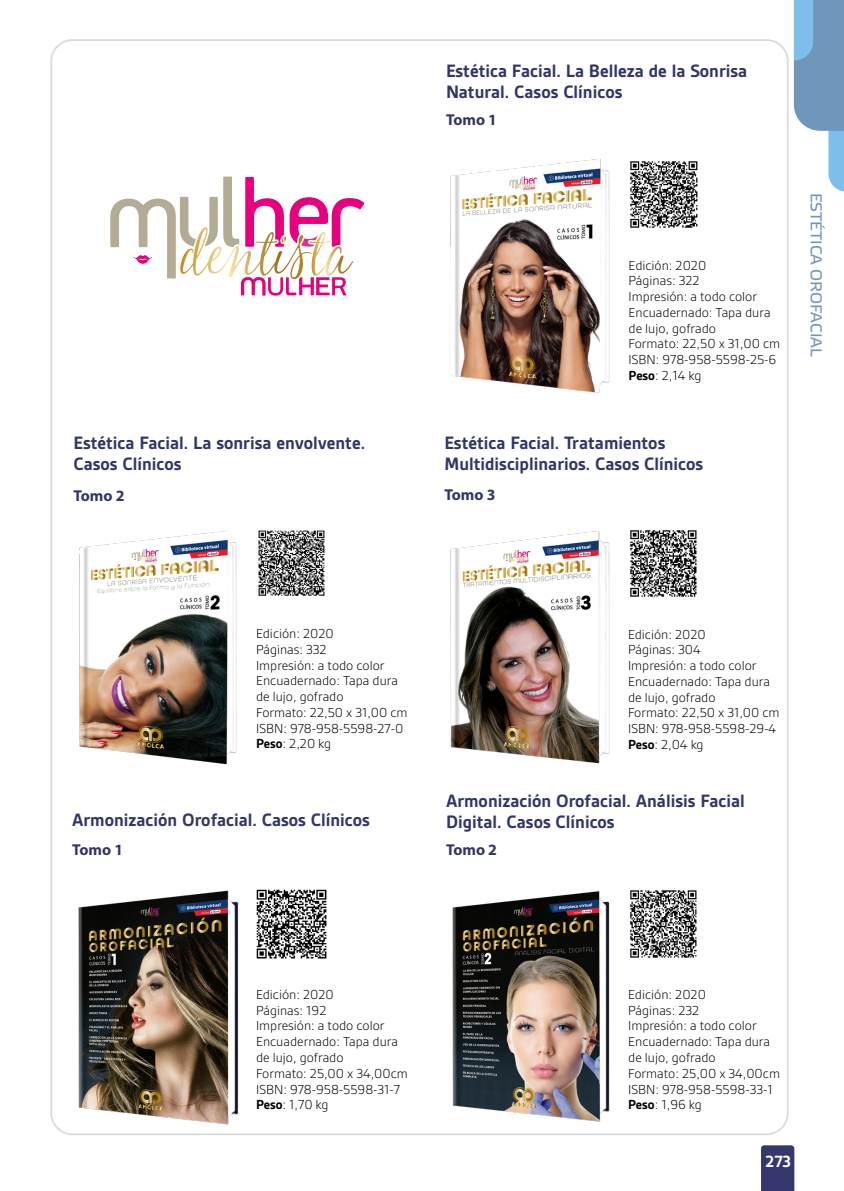
<style>
.page{position:relative;width:844px;height:1191px;background:#fff}
.page>*{position:absolute;margin:0;border:0;box-sizing:border-box;transform-origin:0 0}
.t1{font:700 19.25px/21px "Gesta";color:#313667}
.t2{font:700 17.5px "Gesta";color:#fff}
.t3{font:700 15.75px "Myriad Pro";color:#313667}
.t4{font:15.75px "Etelka Text Pro";color:#7196bc}
.t5{font:300 14px "Gesta";color:#000}
.s1{font-weight:700}
</style>
<div class="page">
<div style="left:761px;top:1145px;width:33px;height:46px;background:#34386c"></div>
<svg style="left:793px;top:0;width:50px;height:192px"></svg>
<img style="left:78px;top:890px;width:161px;height:235px">
<img style="left:452px;top:891px;width:158px;height:231px">
<img style="left:79px;top:530px;width:158px;height:235px">
<img style="left:450px;top:531px;width:160px;height:233px">
<img style="left:256px;top:889px;width:70px;height:69px">
<img style="left:630px;top:161px;width:68px;height:67px">
<img style="left:630px;top:530px;width:67px;height:67px">
<img style="left:258px;top:530px;width:67px;height:66px">
<img style="left:630px;top:890px;width:67px;height:68px">
<img style="left:450px;top:158px;width:160px;height:235px">
<svg style="left:110px;top:177px;width:254px;height:119px"></svg>
<p class="t1" style="left:73px;top:433px;width:293px">Estética Facial. La sonrisa envolvente.</p>
<p class="t1" style="left:73px;top:454px;width:110px">Casos Clínicos</p>
<p class="t3" style="left:73px;top:485px;width:52px">Tomo 2</p>
<p class="t1" style="left:446px;top:61px;width:303px">Estética Facial. La Belleza de la Sonrisa<br>Natural. Casos Clínicos</p>
<p class="t3" style="left:446px;top:109px;width:52px">Tomo 1</p>
<p class="t5" style="left:628px;top:257px;width:79px">Edición: 2020</p>
<p class="t5" style="left:628px;top:273px;width:72px">Páginas: 322</p>
<p class="t5" style="left:628px;top:289px;width:130px">Impresión: a todo color</p>
<p class="t5" style="left:628px;top:304px;width:143px">Encuadernado: Tapa dura</p>
<p class="t5" style="left:628px;top:320px;width:89px">de lujo, gofrado</p>
<p class="t5" style="left:628px;top:336px;width:153px">Formato: 22,50 x 31,00 cm</p>
<p class="t5" style="left:628px;top:352px;width:149px">ISBN: 978-958-5598-25-6</p>
<p class="t5" style="left:628px;top:367px;width:74px"><span class="s1">Peso</span>: 2,14 kg</p>
<p class="t1" style="left:444px;top:433px;width:260px">Estética Facial. Tratamientos<br>Multidisciplinarios. Casos Clínicos</p>
<p class="t3" style="left:444px;top:485px;width:52px">Tomo 3</p>
<p class="t4" style="left:824px;top:192px;width:165px;rotate:90deg">ESTÉTICA OROFACIAL</p>
<p class="t5" style="left:256px;top:625px;width:79px">Edición: 2020</p>
<p class="t5" style="left:256px;top:641px;width:72px">Páginas: 332</p>
<p class="t5" style="left:256px;top:657px;width:130px">Impresión: a todo color</p>
<p class="t5" style="left:256px;top:673px;width:143px">Encuadernado: Tapa dura</p>
<p class="t5" style="left:256px;top:688px;width:89px">de lujo, gofrado</p>
<p class="t5" style="left:256px;top:704px;width:153px">Formato: 22,50 x 31,00 cm</p>
<p class="t5" style="left:256px;top:720px;width:149px">ISBN: 978-958-5598-27-0</p>
<p class="t5" style="left:256px;top:736px;width:76px"><span class="s1">Peso</span>: 2,20 kg</p>
<p class="t1" style="left:72px;top:809px;width:299px">Armonización Orofacial. Casos Clínicos</p>
<p class="t3" style="left:72px;top:840px;width:52px">Tomo 1</p>
<p class="t5" style="left:628px;top:626px;width:79px">Edición: 2020</p>
<p class="t5" style="left:628px;top:642px;width:74px">Páginas: 304</p>
<p class="t5" style="left:628px;top:657px;width:130px">Impresión: a todo color</p>
<p class="t5" style="left:628px;top:673px;width:143px">Encuadernado: Tapa dura</p>
<p class="t5" style="left:628px;top:689px;width:89px">de lujo, gofrado</p>
<p class="t5" style="left:628px;top:705px;width:153px">Formato: 22,50 x 31,00 cm</p>
<p class="t5" style="left:628px;top:720px;width:150px">ISBN: 978-958-5598-29-4</p>
<p class="t5" style="left:628px;top:736px;width:77px"><span class="s1">Peso</span>: 2,04 kg</p>
<p class="t1" style="left:446px;top:790px;width:300px">Armonización Orofacial. Análisis Facial<br>Digital. Casos Clínicos</p>
<p class="t3" style="left:446px;top:840px;width:52px">Tomo 2</p>
<p class="t5" style="left:256px;top:986px;width:79px">Edición: 2020</p>
<p class="t5" style="left:256px;top:1002px;width:72px">Páginas: 192</p>
<p class="t5" style="left:256px;top:1018px;width:130px">Impresión: a todo color</p>
<p class="t5" style="left:256px;top:1033px;width:143px">Encuadernado: Tapa dura</p>
<p class="t5" style="left:256px;top:1049px;width:89px">de lujo, gofrado</p>
<p class="t5" style="left:256px;top:1065px;width:153px">Formato: 25,00 x 34,00cm</p>
<p class="t5" style="left:256px;top:1081px;width:145px">ISBN: 978-958-5598-31-7</p>
<p class="t5" style="left:256px;top:1096px;width:74px"><span class="s1">Peso</span>: 1,70 kg</p>
<p class="t5" style="left:628px;top:986px;width:79px">Edición: 2020</p>
<p class="t5" style="left:628px;top:1002px;width:72px">Páginas: 232</p>
<p class="t5" style="left:628px;top:1018px;width:130px">Impresión: a todo color</p>
<p class="t5" style="left:628px;top:1033px;width:143px">Encuadernado: Tapa dura</p>
<p class="t5" style="left:628px;top:1049px;width:89px">de lujo, gofrado</p>
<p class="t5" style="left:628px;top:1065px;width:153px">Formato: 25,00 x 34,00cm</p>
<p class="t5" style="left:628px;top:1081px;width:146px">ISBN: 978-958-5598-33-1</p>
<p class="t5" style="left:628px;top:1096px;width:75px"><span class="s1">Peso</span>: 1,96 kg</p>
<p class="t2" style="left:765px;top:1151px;width:27px">273</p>
</div>
